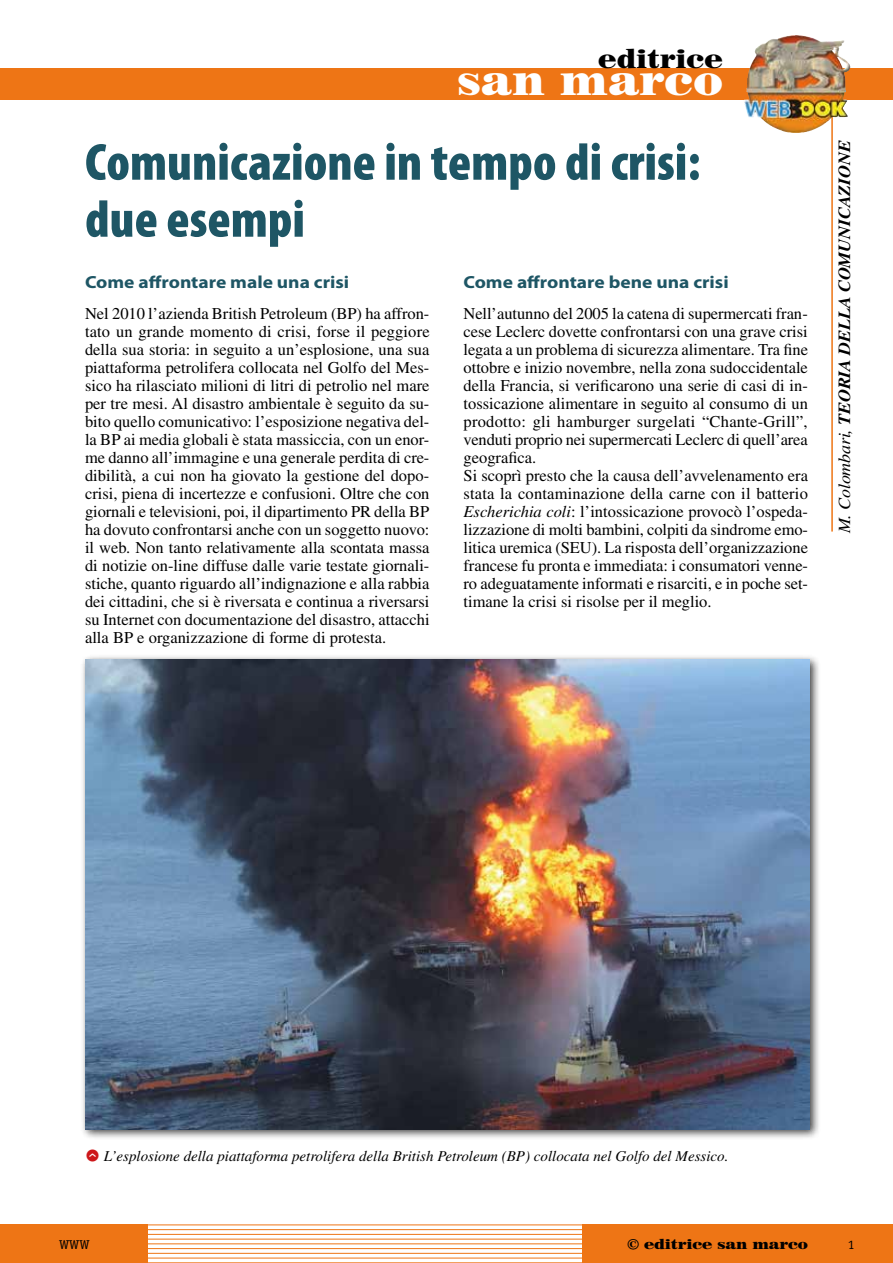
<style>
.page{position:relative;width:893px;height:1263px;background:#fff}
.page>*{position:absolute;margin:0;border:0;box-sizing:border-box;transform-origin:0 0}
._00_tit__www{font:900 condensed 52.5px/57px "Myriad Pro";color:#1e5665}
.t1{font:900 43.5px "Century 725 BT";color:#fff}
.t2{font:900 27px "Century 725 BT";color:#000}
._00_tit__sottoparagr{font:700 17.55px "Myriad Pro";color:#1e5665;scale:1.11 1}
.t3{font:italic 700 17.1px "Times LT Std";letter-spacing:-.015em;color:#000;scale:1.05 1}
._01_testo_prima_riga{font:16.5px/18px "Times LT Std";color:#000;text-align:justify}
._01_testo{font:16.5px/18px "Times LT Std";color:#000;text-align:justify}
._01_didascalia{font:italic 15px "Times LT Std";color:#000}
.t4{font:900 14.25px "Century 725 BT";letter-spacing:-.01em;color:#000;scale:1.05 1}
.t5{font:12.9px "Officina Serif Std";color:#000;scale:1.05 1}
.s1{font-style:italic}
.s2{font-weight:400}
.s3{font-family:"Button Bonus Circle Negative";font-style:normal;color:#cd171a}
</style>
<div class="page">
<div style="left:0;top:1225px;width:147px;height:38px;background:#ee7515"></div>
<div style="left:583px;top:1225px;width:310px;height:38px;background:#ee7515"></div>
<hr style="left:145px;top:1224px;width:442px;height:1px;background:#ee7515">
<hr style="left:145px;top:1229px;width:442px;height:1px;background:#ee7515">
<hr style="left:145px;top:1234px;width:442px;height:1px;background:#ee7515">
<hr style="left:145px;top:1239px;width:442px;height:1px;background:#ee7515">
<hr style="left:145px;top:1243px;width:442px;height:1px;background:#ee7515">
<hr style="left:145px;top:1248px;width:442px;height:1px;background:#ee7515">
<hr style="left:145px;top:1253px;width:442px;height:1px;background:#ee7515">
<hr style="left:145px;top:1258px;width:442px;height:1px;background:#ee7515">
<hr style="left:145px;top:1262px;width:442px;height:1px;background:#ee7515">
<hr style="left:831px;top:113px;width:2px;height:418px;background:#ee7515">
<div style="left:0;top:68px;width:893px;height:32px;background:#ee7515"></div>
<img style="left:744px;top:35px;width:55px;height:98px">
<div style="left:80px;top:654px;width:741px;height:486px;background:#000;opacity:.75"></div>
<img style="left:85px;top:659px;width:725px;height:470px">
<h3 class="t2" style="left:598px;top:42px;width:126px">editrice</h3>
<h2 class="t1" style="left:456px;top:53px;width:268px">san marco</h2>
<p class="_00_tit__www" style="left:85px;top:134px;width:617px">Comunicazione in tempo di crisi: due esempi</p>
<p class="_00_tit__sottoparagr" style="left:85px;top:273px;width:240px">Come affrontare male una crisi</p>
<p class="_01_testo_prima_riga" style="left:85px;top:304px;width:346px">Nel 2010 l’azienda British Petroleum (BP) ha affron&shy;tato un grande momento di crisi, forse il peggiore della sua storia: in seguito a un’esplosione, una sua piattaforma petrolifera collocata nel Golfo del Mes&shy;sico ha rilasciato milioni di litri di petrolio nel mare per tre mesi. Al disastro ambientale è seguito da su&shy;bito quello comunicativo: l’esposizione negativa del&shy;la BP ai media globali è stata massiccia, con un enor&shy;me danno all’immagine e una generale perdita di cre&shy;dibilità, a cui non ha giovato la gestione del dopo&shy;crisi, piena di incertezze e confusioni. Oltre che con giornali e televisioni, poi, il dipartimento PR della BP ha dovuto confrontarsi anche con un soggetto nuovo: il web. Non tanto relativamente alla scontata massa di notizie on-line diffuse dalle varie testate giornali&shy;stiche, quanto riguardo all’indignazione e alla rabbia dei cittadini, che si è riversata e continua a riversarsi su Internet con documentazione del disastro, attacchi alla BP e organizzazione di forme di protesta.</p>
<p class="_00_tit__sottoparagr" style="left:463px;top:273px;width:240px">Come affrontare bene una crisi</p>
<p class="_01_testo_prima_riga" style="left:463px;top:304px;width:346px">Nell’autunno del 2005 la catena di supermercati fran&shy;cese Leclerc dovette confrontarsi con una grave crisi legata a un problema di sicurezza alimentare. Tra fine ottobre e inizio novembre, nella zona sudoccidentale della Francia, si verificarono una serie di casi di in&shy;tossicazione alimentare in seguito al consumo di un prodotto: gli hamburger surgelati “Chante-Grill”, venduti proprio nei supermercati Leclerc di quell’area geografica.</p>
<p class="_01_testo" style="left:463px;top:466px;width:346px">Si scoprì presto che la causa dell’avvelenamento era stata la contaminazione della carne con il batterio <span class="s1">Escherichia coli</span>: l’intossicazione provocò l’ospeda&shy;lizzazione di molti bambini, colpiti da sindrome emo&shy;litica uremica (SEU). La risposta dell’organizzazione francese fu pronta e immediata: i consumatori venne&shy;ro adeguatamente informati e risarciti, e in poche set&shy;timane la crisi si risolse per il meglio.</p>
<p class="t3" style="left:834px;top:533px;width:376px;rotate:-90deg"><span class="s2">M. Colombari,</span> TEORIA DELLA COMUNICAZIONE</p>
<p class="_01_didascalia" style="left:85px;top:1148px;width:645px"><span class="s3">n</span> L’esplosione della piattaforma petrolifera della British Petroleum (BP) collocata nel Golfo del Messico.</p>
<p class="t4" style="left:627px;top:1235px;width:174px">© editrice san marco</p>
<p class="t5" style="left:59px;top:1237px;width:31px">WWW</p>
<p class="t5" style="left:848px;top:1237px;width:8px">1</p>
</div>
